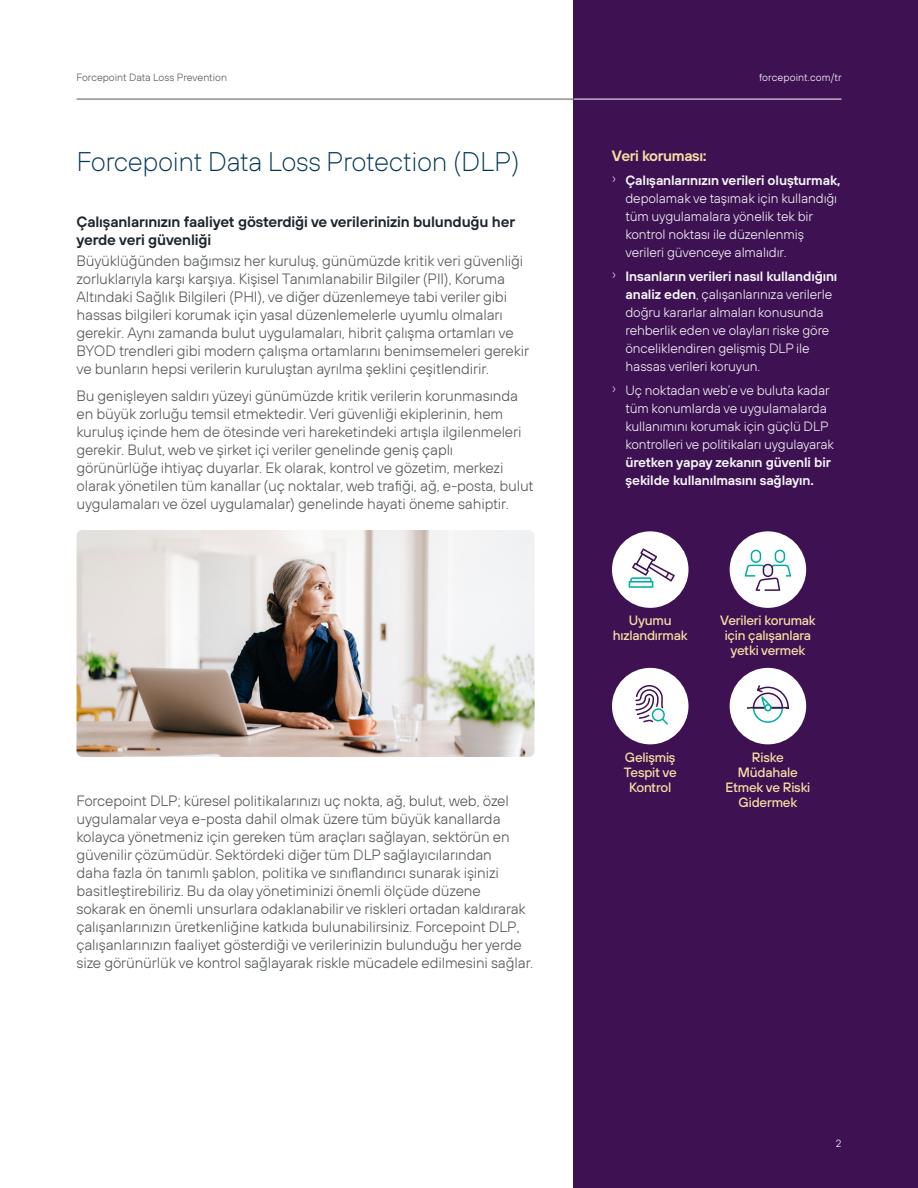
<style>
.page{position:relative;width:918px;height:1188px;background:#fff}
.page>*{position:absolute;margin:0;border:0;box-sizing:border-box;transform-origin:0 0}
.t1{font:200 27px "FP Sans";letter-spacing:-.015em;color:#003654}
.t2{font:300 15px/18px "FP Sans";letter-spacing:-.01em;color:#53575a}
.t3{font:600 15px/18px "FP Sans";letter-spacing:-.01em;color:#1d252c}
.t4{font:600 15px "FP Sans";letter-spacing:-.025em;color:#f6dfa4}
.t5{font:300 13.5px/18px "FP Sans";letter-spacing:-.01em;color:#f5f6f6}
.t6{font:500 13.5px/15px "FP Sans";letter-spacing:-.015em;color:#f6dfa4;text-align:center}
.t7{font:600 13.5px/18px "FP Sans";letter-spacing:-.01em;color:#f5f6f6}
.t8{font:300 10.5px "FP Sans";color:#53575a}
.t9{font:300 10.5px "FP Sans";letter-spacing:.01em;color:#fff}
.s1{font-weight:200;font-size:15px}
.s2{font-weight:600}
</style>
<div class="page">
<div style="left:574px;top:0;width:344px;height:1188px;background:#3d1152"></div>
<hr style="left:76px;top:99px;width:498px;height:1px;background:#53575a">
<hr style="left:574px;top:99px;width:268px;height:1px;background:#fff">
<div style="left:730px;top:668px;width:76px;height:76px;background:#fff;border-radius:50%"></div>
<svg style="left:747px;top:685px;width:42px;height:38px"></svg>
<div style="left:612px;top:668px;width:76px;height:76px;background:#fff;border-radius:50%"></div>
<svg style="left:635px;top:685px;width:33px;height:40px"></svg>
<div style="left:730px;top:531px;width:76px;height:77px;background:#fff;border-radius:50%"></div>
<svg style="left:745px;top:550px;width:46px;height:41px"></svg>
<div style="left:612px;top:531px;width:76px;height:77px;background:#fff;border-radius:50%"></div>
<svg style="left:629px;top:548px;width:46px;height:40px"></svg>
<img style="left:76px;top:530px;width:459px;height:227px">
<p class="t8" style="left:77px;top:71px;width:152px">Forcepoint Data Loss Prevention</p>
<p class="t9" style="left:759px;top:71px;width:84px">forcepoint.com/tr</p>
<h1 class="t1" style="left:76px;top:144px;width:445px">Forcepoint Data Loss Protection (DLP)</h1>
<p class="t3" style="left:76px;top:212px;width:440px">Çalışanlarınızın faaliyet gösterdiği ve verilerinizin bulunduğu her yerde veri güvenliği</p>
<p class="t2" style="left:76px;top:251px;width:454px">Büyüklüğünden bağımsız her kuruluş, günümüzde kritik veri güvenliği zorluklarıyla karşı karşıya. Kişisel Tanımlanabilir Bilgiler (PII), Koruma Altındaki Sağlık Bilgileri (PHI), ve diğer düzenlemeye tabi veriler gibi hassas bilgileri korumak için yasal düzenlemelerle uyumlu olmaları gerekir. Aynı zamanda bulut uygulamaları, hibrit çalışma ortamları ve BYOD trendleri gibi modern çalışma ortamlarını benimsemeleri gerekir ve bunların hepsi verilerin kuruluştan ayrılma şeklini çeşitlendirir.</p>
<p class="t2" style="left:76px;top:386px;width:459px">Bu genişleyen saldırı yüzeyi günümüzde kritik verilerin korunmasında en büyük zorluğu temsil etmektedir. Veri güvenliği ekiplerinin, hem kuruluş içinde hem de ötesinde veri hareketindeki artışla ilgilenmeleri gerekir. Bulut, web ve şirket içi veriler genelinde geniş çaplı görünürlüğe ihtiyaç duyarlar. Ek olarak, kontrol ve gözetim, merkezi olarak yönetilen tüm kanallar (uç noktalar, web trafiği, ağ, e-posta, bulut uygulamaları ve özel uygulamalar) genelinde hayati öneme sahiptir.</p>
<p class="t2" style="left:76px;top:791px;width:458px">Forcepoint DLP; küresel politikalarınızı uç nokta, ağ, bulut, web, özel uygulamalar veya e-posta dahil olmak üzere tüm büyük kanallarda kolayca yönetmeniz için gereken tüm araçları sağlayan, sektörün en güvenilir çözümüdür. Sektördeki diğer tüm DLP sağlayıcılarından<br>daha fazla ön tanımlı şablon, politika ve sınıflandırıcı sunarak işinizi basitleştirebiliriz. Bu da olay yönetiminizi önemli ölçüde düzene sokarak en önemli unsurlara odaklanabilir ve riskleri ortadan kaldırarak çalışanlarınızın üretkenliğine katkıda bulunabilirsiniz. Forcepoint DLP, çalışanlarınızın faaliyet gösterdiği ve verilerinizin bulunduğu her yerde size görünürlük ve kontrol sağlayarak riskle mücadele edilmesini sağlar.</p>
<p class="t4" style="left:612px;top:146px;width:96px">Veri koruması:</p>
<p class="t5" style="left:625px;top:171px;width:216px;text-indent:-14px"><span class="s1">›</span> <span class="s2">Çalışanlarınızın verileri oluşturmak, </span>depolamak ve taşımak için kullandığı tüm uygulamalara yönelik tek bir kontrol noktası ile düzenlenmiş verileri güvenceye almalıdır.</p>
<p class="t5" style="left:625px;top:267px;width:213px;text-indent:-14px"><span class="s1">›</span> <span class="s2">Insanların verileri nasıl kullandığını analiz eden</span>, çalışanlarınıza verilerle doğru kararlar almaları konusunda rehberlik eden ve olayları riske göre önceliklendiren gelişmiş DLP ile hassas verileri koruyun.</p>
<p class="t5" style="left:625px;top:381px;width:210px;text-indent:-14px"><span class="s1">›</span> Uç noktadan web’e ve buluta kadar tüm konumlarda ve uygulamalarda kullanımını korumak için güçlü DLP kontrolleri ve politikaları uygulayarak</p>
<p class="t7" style="left:625px;top:453px;width:207px">üretken yapay zekanın güvenli bir şekilde kullanılmasını sağlayın.</p>
<p class="t6" style="left:613px;top:613px;width:76px">Uyumu hızlandırmak</p>
<p class="t6" style="left:720px;top:613px;width:97px">Verileri korumak için çalışanlara yetki vermek</p>
<p class="t6" style="left:624px;top:749px;width:54px">Gelişmiş<br>Tespit ve<br>Kontrol</p>
<p class="t6" style="left:725px;top:749px;width:86px">Riske<br>Müdahale<br>Etmek ve Riski<br>Gidermek</p>
<p class="t9" style="left:836px;top:1137px;width:7px">2</p>
</div>
